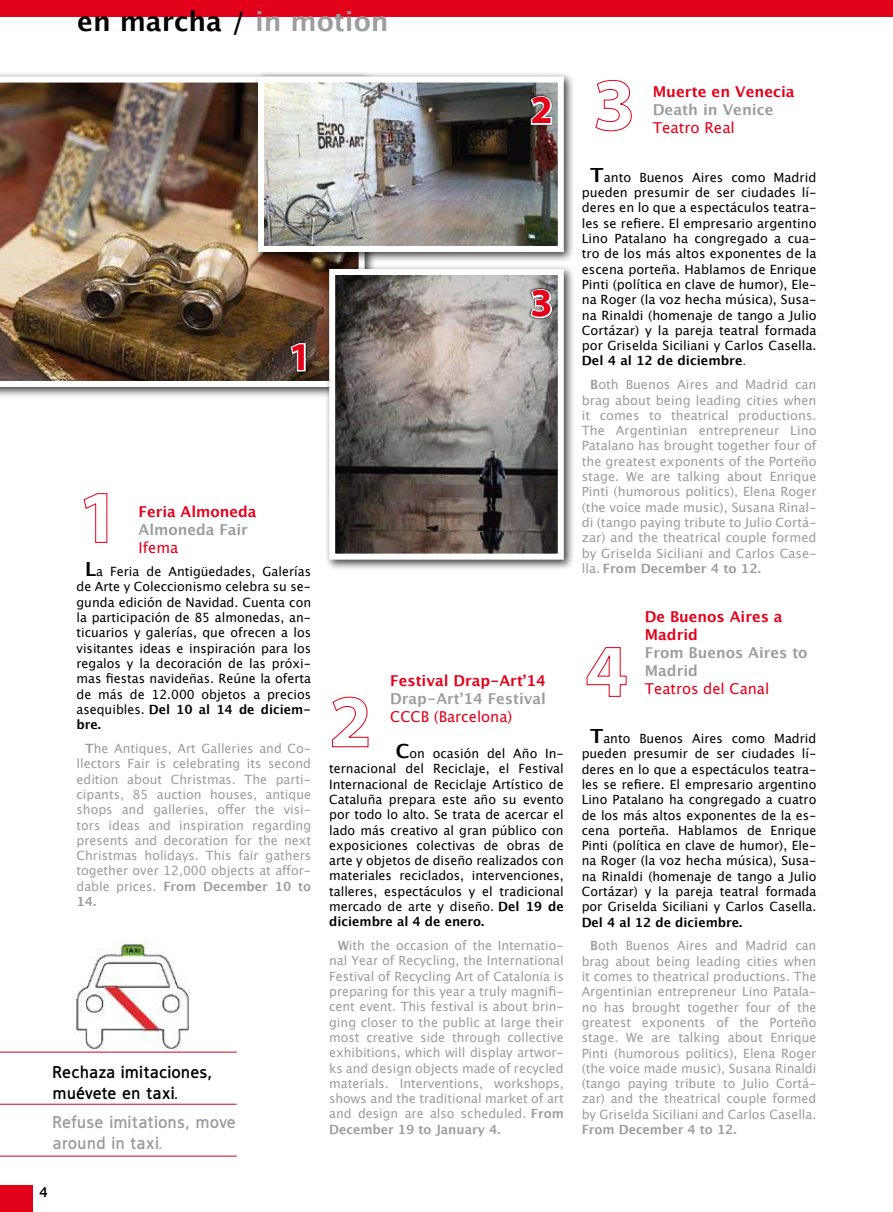
<style>
.page{position:relative;width:893px;height:1212px;background:#fff}
.page>*{position:absolute;margin:0;border:0;box-sizing:border-box;transform-origin:0 0}
.t1{font:700 39px "Myriad Web Pro";color:#e2001a}
.t2{font:700 27px "Lucida Grande";color:#000}
.t3{font:700 17.25px/20.7px "Fran Klein";color:#9c9d9f}
.t4{font:700 17.25px/20.7px "Fran Klein";color:#000}
.t5{font:700 15px/18px "Lucida Grande";color:#e2001a}
.t6{font:700 15px/18px "Lucida Grande";color:#9c9d9f}
.t7{font:15px "Lucida Grande";color:#e2001a}
.t8{font:700 13.5px "Lucida Grande";color:#000}
.t9{font:12.75px/15.3px "Lucida Grande";color:#9c9d9f;text-align:justify}
.t10{font:12.75px/15.3px "Lucida Grande";color:#000;text-align:justify}
.t11{font:700 12.75px "Lucida Grande";color:#9c9d9f}
.s1{color:#9c9d9f}
.s2{font-weight:700;font-size:19.5px}
.s3{font-weight:700}
.s4{font-family:"Fran Klein"}
.s5{font-weight:700;color:#000}
</style>
<div class="page">
<div style="left:0;top:1186px;width:33px;height:26px;background:#e2001a"></div>
<div style="left:0;top:0;width:893px;height:17px;background:#e2001a"></div>
<div style="left:0;top:71px;width:383px;height:333px;background:#000;opacity:.75"></div>
<img style="left:0;top:77px;width:324px;height:310px">
<svg style="left:83px;top:493px;width:25px;height:50px"></svg>
<svg style="left:289px;top:341px;width:35px;height:63px"></svg>
<svg style="left:289px;top:342px;width:18px;height:31px"></svg>
<div style="left:253px;top:71px;width:328px;height:199px;background:#000;opacity:.75"></div>
<img style="left:265px;top:84px;width:292px;height:161px">
<div style="left:258px;top:77px;width:306px;height:175px;border:6px solid #fff"></div>
<div style="left:324px;top:264px;width:257px;height:313px;background:#000;opacity:.75"></div>
<img style="left:336px;top:276px;width:221px;height:277px">
<div style="left:329px;top:269px;width:235px;height:291px;border:6px solid #fff"></div>
<svg style="left:529px;top:94px;width:52px;height:67px"></svg>
<svg style="left:529px;top:94px;width:25px;height:32px"></svg>
<svg style="left:528px;top:287px;width:53px;height:67px"></svg>
<svg style="left:529px;top:287px;width:25px;height:33px"></svg>
<svg style="left:595px;top:80px;width:37px;height:52px"></svg>
<svg style="left:332px;top:696px;width:37px;height:51px"></svg>
<hr style="left:0;top:1052px;width:237px;height:1px;background:#cd071e">
<hr style="left:0;top:1104px;width:237px;height:1px;background:#cd071e">
<hr style="left:0;top:1155px;width:237px;height:1px;background:#cd071e">
<img style="left:71px;top:940px;width:120px;height:110px">
<svg style="left:586px;top:647px;width:41px;height:50px"></svg>
<h2 class="t2" style="left:77px;top:-1px;width:313px">en marcha / <span class="s1">in motion</span></h2>
<h1 class="t1" style="left:289px;top:335px;width:24px">1</h1>
<p class="t5" style="left:139px;top:502px;width:119px">Feria Almoneda</p>
<p class="t6" style="left:139px;top:520px;width:111px">Almoneda Fair</p>
<p class="t7" style="left:139px;top:539px;width:41px">Ifema</p>
<p class="t10" style="left:77px;top:564px;width:236px;text-indent:9px"><span class="s2">L</span>a Feria de Antigüedades, Galerías de Arte y Coleccionismo celebra su se&shy;gunda edición de Navidad. Cuenta con la participación de 85 almonedas, an&shy;ticuarios y galerías, que ofrecen a los visitantes ideas e inspiración para los regalos y la decoración de las próxi&shy;mas fiestas navideñas. Reúne la oferta de más de 12.000 objetos a precios asequibles. <span class="s3">Del 10 al 14 de diciem&shy;bre.</span></p>
<p class="t9" style="left:77px;top:741px;width:236px;text-indent:9px"><span class="s3">T</span>he Antiques, Art Galleries and Co&shy;llectors Fair is celebrating its second edition about Christmas. The parti&shy;cipants, 85 auction houses, antique shops and galleries, offer the visi&shy;tors ideas and inspiration regarding presents and decoration for the next Christmas holidays. This fair gathers together over 12,000 objects at affor&shy;dable prices. <span class="s3">From December 10 to 14.</span></p>
<h3 class="t4" style="left:53px;top:1062px;width:161px">Rechaza imitaciones, muévete en taxi.</h3>
<h3 class="t3" style="left:53px;top:1112px;width:185px">Refuse imitations, move around in taxi.</h3>
<p class="t8" style="left:39px;top:1181px;width:10px">4</p>
<h1 class="t1" style="left:531px;top:89px;width:24px">2</h1>
<h1 class="t1" style="left:531px;top:282px;width:24px">3</h1>
<p class="t5" style="left:390px;top:671px;width:157px">Festival Drap-Art’14</p>
<p class="t6" style="left:390px;top:689px;width:157px">Drap-Art’14 Festival</p>
<p class="t7" style="left:390px;top:708px;width:123px">CCCB (Barcelona)</p>
<p class="t10" style="left:329px;top:746px;width:236px;text-indent:67px"><span class="s2">C</span>on ocasión del Año In&shy;ternacional del Reciclaje, el Festival Internacional de Reciclaje Artístico de Cataluña prepara este año su evento por todo lo alto. Se trata de acercar el lado más creativo al gran público con exposiciones colectivas de obras de arte y objetos de diseño realizados con materiales reciclados, intervenciones, talleres, espectáculos y el tradicional mercado de arte y diseño. <span class="s3">Del 19 de diciembre al 4 de enero.</span></p>
<p class="t9" style="left:329px;top:938px;width:236px;text-indent:9px"><span class="s3">W</span>ith the occasion of the Internatio&shy;nal Year of Recycling, the International Festival of Recycling Art of Catalonia is preparing for this year a truly magnifi&shy;cent event. This festival is about brin&shy;ging closer to the public at large their most creative side through collective exhibitions, which will display artwor&shy;ks and design objects made of recycled materials. Interventions, workshops, shows and the traditional market of art and design are also scheduled. <span class="s3">From December 19 to January 4.</span></p>
<p class="t5" style="left:653px;top:82px;width:144px">Muerte en Venecia</p>
<p class="t6" style="left:653px;top:100px;width:122px">Death in Venice</p>
<p class="t7" style="left:653px;top:119px;width:84px">Teatro Real</p>
<p class="t10" style="left:582px;top:170px;width:236px;text-indent:9px"><span class="s2">T</span>anto Buenos Aires como Madrid pueden presumir de ser ciudades lí&shy;deres en lo que a espectáculos teatra&shy;les se refiere. El empresario argentino Lino Patalano ha congregado a cua&shy;tro de los más altos exponentes de la escena porteña. Hablamos de Enrique Pinti (política en clave de humor), Ele&shy;na Roger (la voz hecha música), Susa&shy;na Rinaldi (homenaje de tango a Julio Cortázar) y la pareja teatral formada por Griselda Siciliani y Carlos Casella.<br><span class="s3">Del 4 al 12 de diciembre</span><span class="s4">.</span></p>
<p class="t9" style="left:582px;top:377px;width:236px;text-indent:9px"><span class="s3">B</span>oth Buenos Aires and Madrid can brag about being leading cities when it comes to theatrical productions.<br>The Argentinian entrepreneur Lino Patalano has brought together four of the greatest exponents of the Porteño stage. We are talking about Enrique Pinti (humorous politics), Elena Roger (the voice made music), Susana Rinal&shy;di (tango paying tribute to Julio Cortá&shy;zar) and the theatrical couple formed by Griselda Siciliani and Carlos Case&shy;lla. <span class="s3">From December 4 to 12.</span></p>
<p class="t5" style="left:645px;top:608px;width:139px">De Buenos Aires a<br>Madrid</p>
<p class="t6" style="left:645px;top:644px;width:164px">From Buenos Aires to<br>Madrid</p>
<p class="t7" style="left:645px;top:680px;width:126px">Teatros del Canal</p>
<p class="t10" style="left:582px;top:731px;width:236px;text-indent:9px"><span class="s2">T</span>anto Buenos Aires como Madrid pueden presumir de ser ciudades lí&shy;deres en lo que a espectáculos teatra&shy;les se refiere. El empresario argentino Lino Patalano ha congregado a cuatro de los más altos exponentes de la es&shy;cena porteña. Hablamos de Enrique Pinti (política en clave de humor), Ele&shy;na Roger (la voz hecha música), Susa&shy;na Rinaldi (homenaje de tango a Julio Cortázar) y la pareja teatral formada por Griselda Siciliani y Carlos Casella.</p>
<p class="t9" style="left:590px;top:910px;width:228px;line-height:23.9px;text-indent:-9px"><span class="s5">Del 4 al 12 de diciembre.<br></span><span class="s3">B</span>oth Buenos Aires and Madrid can</p>
<p class="t9" style="left:582px;top:954px;width:236px">brag about being leading cities when it comes to theatrical productions. The Argentinian entrepreneur Lino Patala&shy;no has brought together four of the greatest exponents of the Porteño stage. We are talking about Enrique Pinti (humorous politics), Elena Roger (the voice made music), Susana Rinaldi (tango paying tribute to Julio Cortá&shy;zar) and the theatrical couple formed by Griselda Siciliani and Carlos Casella.</p>
<p class="t11" style="left:582px;top:1119px;width:156px">From December 4 to 12.</p>
</div>
